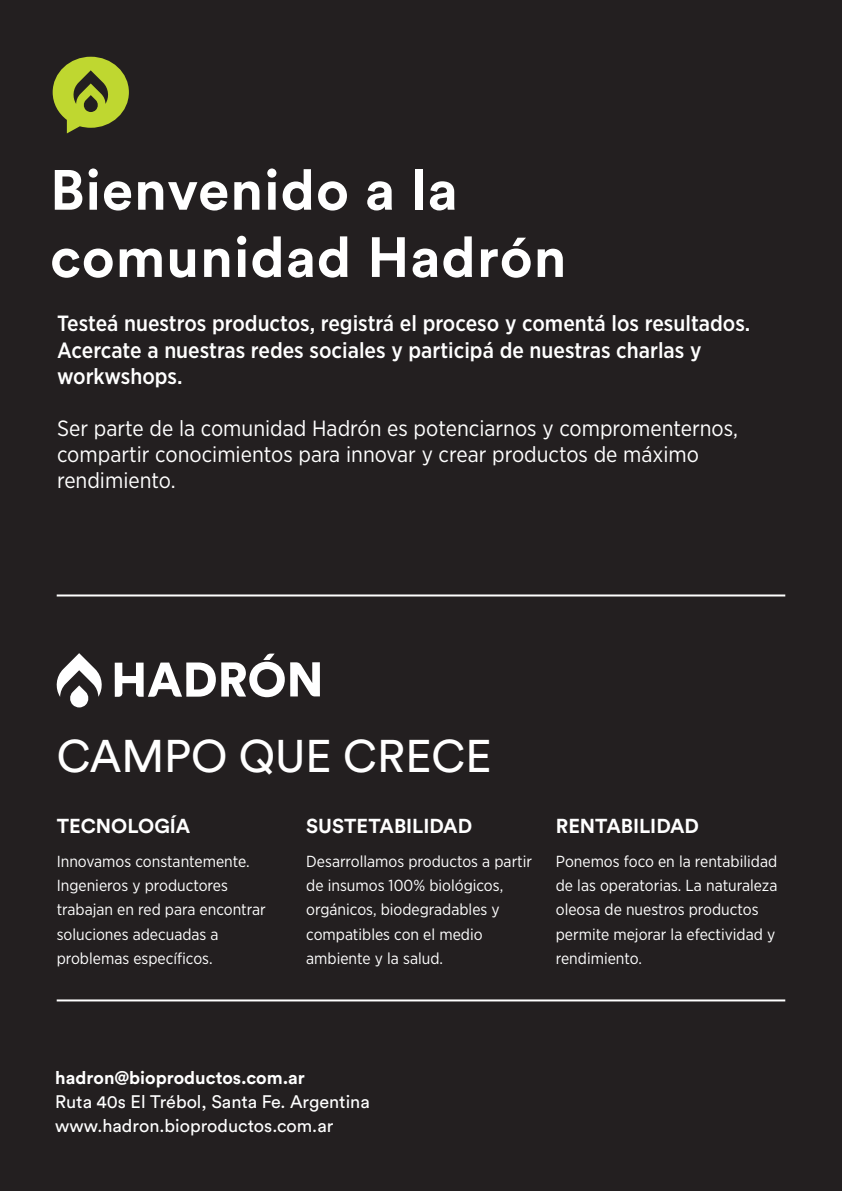
<style>
.page{position:relative;width:842px;height:1191px;background:#231f20}
.page>*{position:absolute;margin:0;border:0;box-sizing:border-box;transform-origin:0 0}
.t1{font:700 56px/67.2px "Circular Std";letter-spacing:.02em;color:#fff}
.t2{font:45.4px "Circular Std";color:#fff}
.t3{font:500 22px/26px "Gotham Narrow";color:#fff}
.t4{font:22px/26px "Gotham Narrow";color:#fff}
.t5{font:700 20px "Circular Std";color:#fff}
.t6{font:18px/24px "Circular Std";color:#fff}
.t7{font:700 18px "Circular Std";color:#fff}
.t8{font:16px/24px "Gotham Narrow";color:#fff}
</style>
<div class="page">
<svg style="left:56px;top:653px;width:46px;height:54px"></svg>
<svg style="left:115px;top:653px;width:205px;height:44px"></svg>
<hr style="left:57px;top:999px;width:728px;height:2px;background:#fff">
<hr style="left:57px;top:594px;width:728px;height:2px;background:#fff">
<svg style="left:53px;top:57px;width:76px;height:76px"></svg>
<h1 class="t1" style="left:50px;top:155px;width:518px">Bienvenido a la comunidad Hadrón</h1>
<h3 class="t3" style="left:57px;top:310px;width:695px">Testeá nuestros productos, registrá el proceso y comentá los resultados.<br>Acercate a nuestras redes sociales y participá de nuestras charlas y workwshops.</h3>
<h3 class="t4" style="left:57px;top:414px;width:682px">Ser parte de la comunidad Hadrón es potenciarnos y compromenternos, compartir conocimientos para innovar y crear productos de máximo rendimiento.</h3>
<h2 class="t2" style="left:57px;top:728px;width:437px">CAMPO QUE CRECE</h2>
<p class="t5" style="left:57px;top:813px;width:135px">TECNOLOGÍA</p>
<p class="t5" style="left:306px;top:813px;width:167px">SUSTETABILIDAD</p>
<p class="t5" style="left:556px;top:813px;width:145px">RENTABILIDAD</p>
<p class="t8" style="left:306px;top:849px;width:227px">Desarrollamos productos a partir de insumos 100% biológicos, orgánicos, biodegradables y compatibles con el medio ambiente y la salud.</p>
<p class="t8" style="left:57px;top:849px;width:211px">Innovamos constantemente.<br>Ingenieros y productores trabajan en red para encontrar soluciones adecuadas a problemas específicos.</p>
<p class="t8" style="left:556px;top:849px;width:223px">Ponemos foco en la rentabilidad de las operatorias. La naturaleza oleosa de nuestros productos permite mejorar la efectividad y rendimiento.</p>
<p class="t7" style="left:55px;top:1065px;width:251px">hadron@bioproductos.com.ar</p>
<p class="t6" style="left:55px;top:1089px;width:316px">Ruta 40s El Trébol, Santa Fe. Argentina www.hadron.bioproductos.com.ar</p>
</div>
